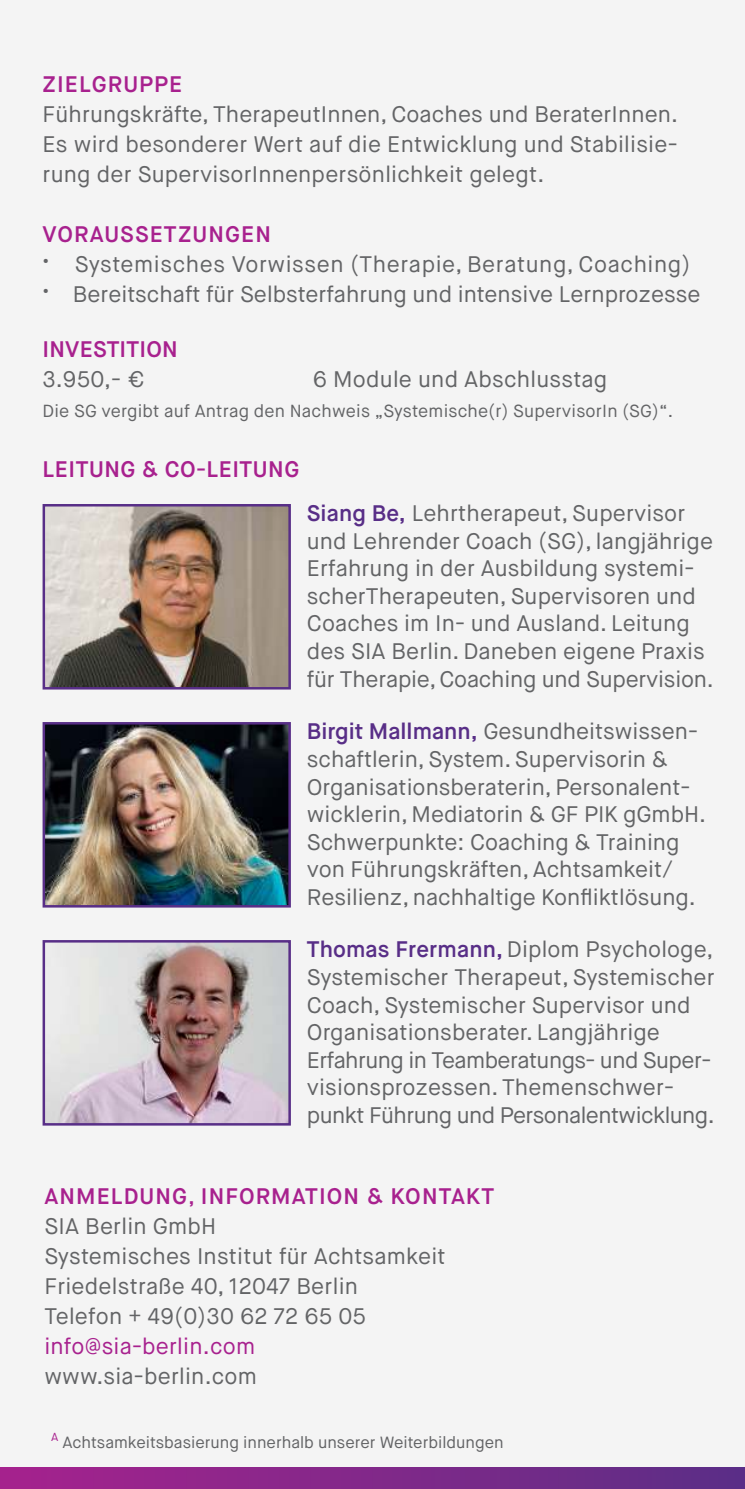
<style>
.page{position:relative;width:745px;height:1489px;background:#fff}
.page>*{position:absolute;margin:0;border:0;box-sizing:border-box;transform-origin:0 0}
.t1{font:22.5px/27.5px "Maison Neue";letter-spacing:.005em;color:#636466}
.t2{font:22.5px "Maison Neue";letter-spacing:.025em;color:#636466}
.t3{font:600 22.5px "Maison Neue";letter-spacing:.025em;color:#a8218e}
.t4{font:600 22.5px "Maison Neue";letter-spacing:.05em;color:#a8218e}
.t5{font:22.5px "Maison Neue";letter-spacing:.01em;color:#a8218e}
.t6{font:17.5px "Maison Neue";letter-spacing:.01em;color:#636466}
.t7{font:16.25px "Maison Neue";color:#636466}
.s1{font-weight:600;color:#582e87}
.s2{font-weight:600;color:#a8218e}
.s3{font-weight:500;color:#a8218e}
</style>
<div class="page">
<div style="left:0;top:0;width:744px;height:1488px;background:#f4f4f4"></div>
<img style="left:47px;top:508px;width:240px;height:177px">
<div style="left:43px;top:504px;width:248px;height:185px;border:3px solid #582e87"></div>
<img style="left:47px;top:726px;width:240px;height:177px">
<div style="left:43px;top:722px;width:248px;height:185px;border:3px solid #582e87"></div>
<img style="left:47px;top:944px;width:240px;height:177px">
<div style="left:43px;top:940px;width:248px;height:185px;border:3px solid #582e87"></div>
<img style="left:0;top:1467px;width:744px;height:21px">
<p class="t4" style="left:43px;top:75px;width:141px">ZIELGRUPPE</p>
<p class="t1" style="left:43px;top:101px;width:636px;line-height:30px;text-align:justify">Führungskräfte, TherapeutInnen, Coaches und BeraterInnen.<br>Es wird besonderer Wert auf die Entwicklung und Stabilisie&shy;rung der SupervisorInnenpersönlichkeit gelegt.</p>
<p class="t4" style="left:43px;top:225px;width:230px">VORAUSSETZUNGEN</p>
<p class="t2" style="left:43px;top:254px;width:649px">• Systemisches Vorwissen (Therapie, Beratung, Coaching)</p>
<p class="t1" style="left:43px;top:282px;width:659px">• Bereitschaft für Selbsterfahrung und intensive Lernprozesse</p>
<p class="t3" style="left:43px;top:340px;width:137px">INVESTITION</p>
<p class="t1" style="left:43px;top:367px;width:104px">3.950,- €</p>
<p class="t1" style="left:313px;top:367px;width:295px">6 Module und Abschlusstag</p>
<p class="t6" style="left:43px;top:403px;width:631px">Die SG vergibt auf Antrag den Nachweis „Systemische(r) SupervisorIn (SG)“.</p>
<p class="t3" style="left:43px;top:460px;width:258px">LEITUNG &amp; CO-LEITUNG</p>
<p class="t1" style="left:306px;top:501px;width:408px"><span class="s1">Siang Be,</span> Lehrtherapeut, Supervisor und Lehrender Coach (SG), langjährige Erfahrung in der Ausbildung systemi&shy;scherTherapeuten, Supervisoren und Coaches im In- und Ausland. Leitung des SIA Berlin. Daneben eigene Praxis für Therapie, Coaching und Supervision.</p>
<p class="t1" style="left:306px;top:719px;width:400px"><span class="s1">Birgit Mallmann,</span> Gesundheitswissen&shy;schaftlerin, System. Supervisorin &amp; Organisationsberaterin, Personalent&shy;wicklerin, Mediatorin &amp; GF PIK gGmbH.<br>Schwerpunkte: Coaching &amp; Training von Führungskräften, Achtsamkeit/ Resilienz, nachhaltige Konfliktlösung.</p>
<p class="t1" style="left:306px;top:937px;width:409px"><span class="s1">Thomas Frermann,</span> Diplom Psychologe, Systemischer Therapeut, Systemischer Coach, Systemischer Supervisor und Organisationsberater. Langjährige Erfahrung in Teamberatungs- und Super&shy;visionsprozessen. Themenschwer&shy;punkt Führung und Personalentwicklung.</p>
<p class="t1" style="left:44px;top:1182px;width:451px;line-height:30px"><span class="s2">ANMELDUNG</span><span class="s3">,</span> <span class="s2">INFORMATION &amp; KONTAKT<br></span>SIA Berlin GmbH<br>Systemisches Institut für Achtsamkeit<br>Friedelstraße 40, 12047 Berlin<br>Telefon + 49(0)30 62 72 65 05</p>
<p class="t5" style="left:44px;top:1335px;width:212px">info@sia-berlin.com</p>
<p class="t1" style="left:44px;top:1363px;width:214px">www.sia-berlin.com</p>
<p class="t7" style="left:51px;top:1434px;width:454px"><sup>A</sup> Achtsamkeitsbasierung innerhalb unserer Weiterbildungen</p>
</div>
